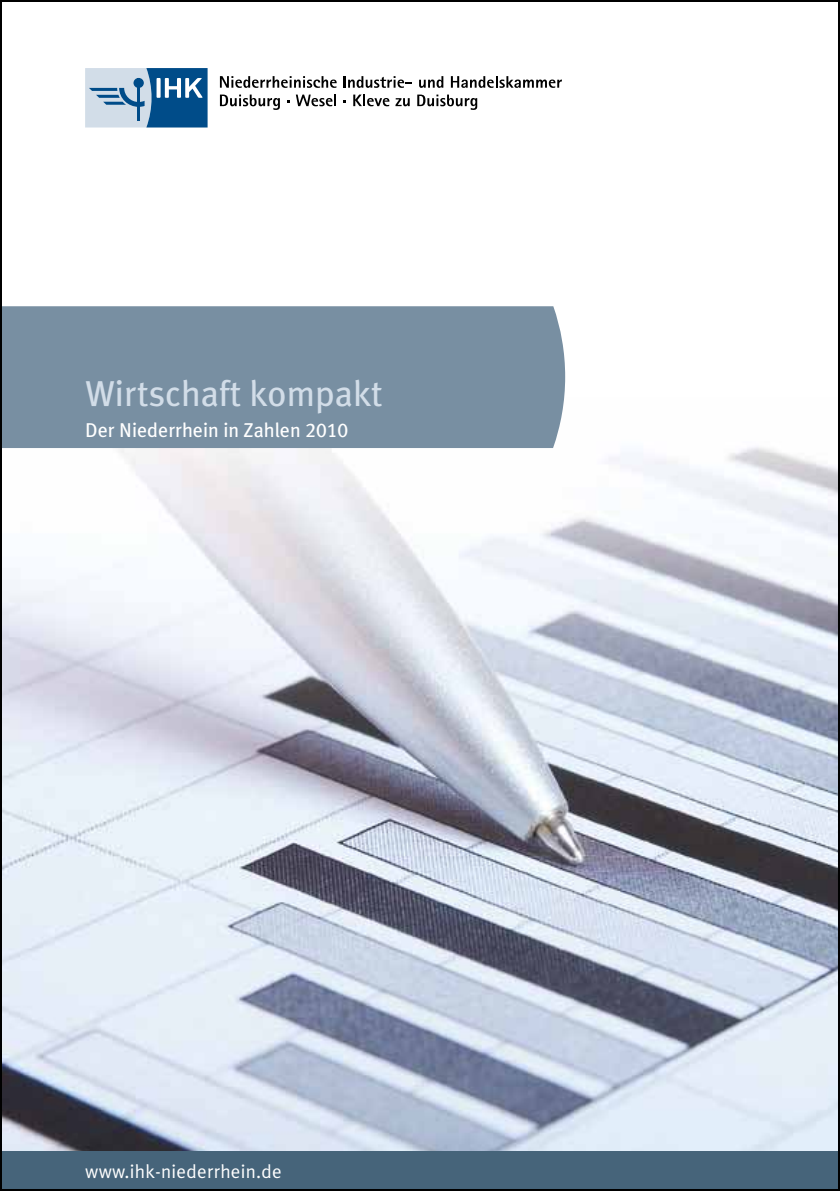
<style>
.page{position:relative;width:840px;height:1191px;background:#fff}
.page>*{position:absolute;margin:0;border:0;box-sizing:border-box;transform-origin:0 0}
.t1{font:36px "Meta Plus";color:#d2dde8}
.t2{font:20px "Meta Plus";color:#fff}
.t3{font:19px "Meta Plus Normal";letter-spacing:.015em;color:#fff}
.s1{font-family:"Meta Plus Book Caps"}
</style>
<div class="page">
<img style="left:3px;top:447px;width:833px;height:704px">
<div style="left:3px;top:306px;width:562px;height:142px;background:#788fa2"></div>
<div style="left:0;top:1151px;width:839px;height:40px;background:#46647a"></div>
<svg style="left:220px;top:95px;width:60px;height:15px"></svg>
<svg style="left:296px;top:95px;width:40px;height:11px"></svg>
<svg style="left:353px;top:95px;width:36px;height:11px"></svg>
<svg style="left:395px;top:98px;width:14px;height:8px"></svg>
<svg style="left:417px;top:95px;width:60px;height:15px"></svg>
<svg style="left:220px;top:76px;width:116px;height:12px"></svg>
<svg style="left:343px;top:76px;width:69px;height:12px"></svg>
<svg style="left:419px;top:76px;width:24px;height:12px"></svg>
<svg style="left:450px;top:76px;width:111px;height:12px"></svg>
<svg style="left:85px;top:68px;width:122px;height:59px;background:#7099bb"></svg>
<h1 class="t1" style="left:85px;top:372px;width:299px">Wirtschaft kompakt</h1>
<p class="t2" style="left:85px;top:418px;width:264px">Der Niederrhein in Zahlen <span class="s1">2010</span></p>
<p class="t3" style="left:85px;top:1160px;width:198px">www.ihk-niederrhein.de</p>
</div>
